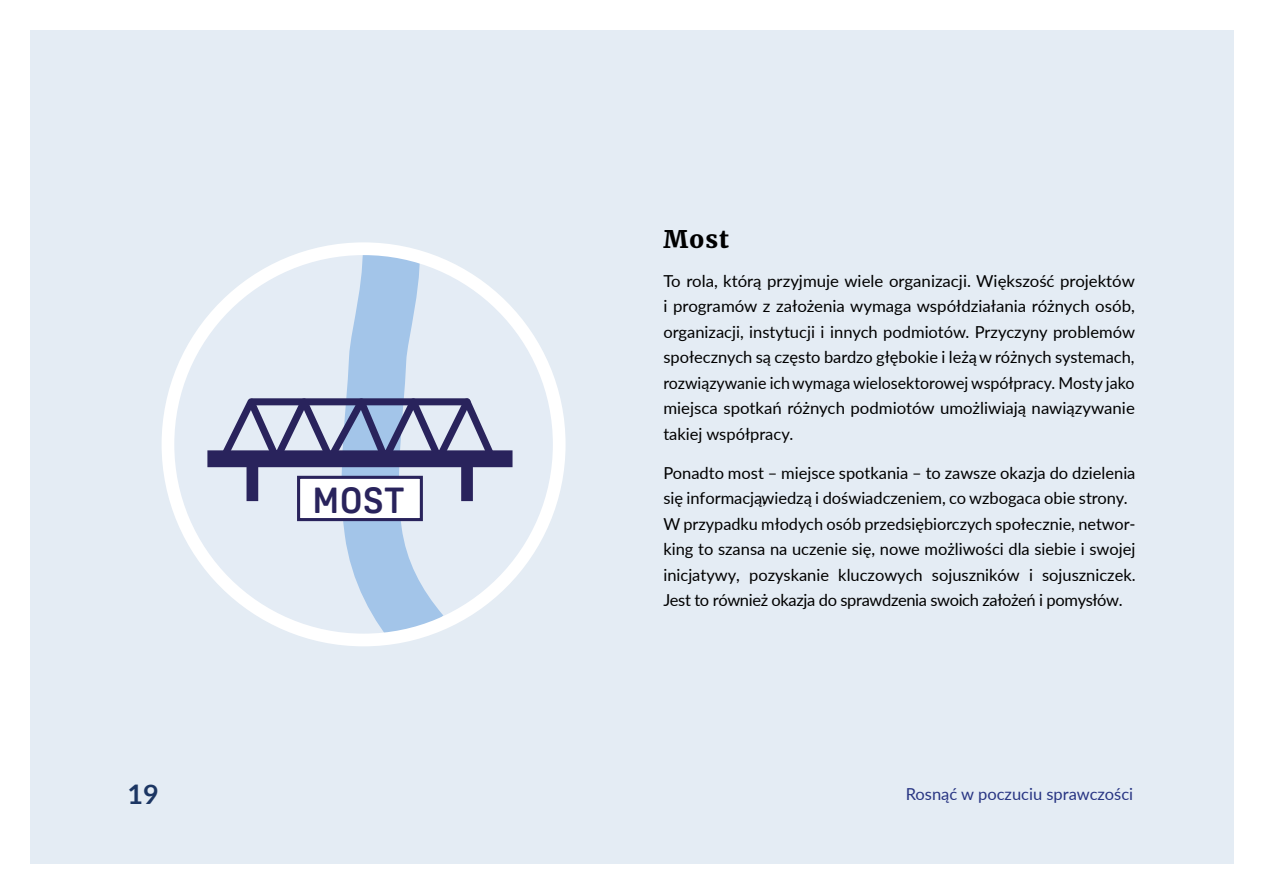
<style>
.page{position:relative;width:1263px;height:893px;background:#fff}
.page>*{position:absolute;margin:0;border:0;box-sizing:border-box;transform-origin:0 0}
.t1{font:700 35.4px "Oscine";color:#29235c}
.t2{font:700 27px "Lato";color:#1c3663}
.t3{font:900 24px "Merriweather";color:#000}
.t4{font:16.5px/25.5px "Lato";color:#000;text-align:justify}
.t5{font:16.5px "Lato";color:#283583}
.s1{font-style:inherit}
</style>
<div class="page">
<div style="left:30px;top:30px;width:1203px;height:833px;background:#e4ecf4"></div>
<svg style="left:168px;top:256px;width:384px;height:384px"></svg>
<svg style="left:315px;top:256px;width:187px;height:384px"></svg>
<div style="left:207px;top:450px;width:305px;height:17px;background:#29235c"></div>
<svg style="left:213px;top:385px;width:289px;height:91px"></svg>
<div style="left:252px;top:398px;width:215px;height:7px;background:#29235c"></div>
<div style="left:461px;top:459px;width:12px;height:42px;background:#29235c"></div>
<div style="left:247px;top:459px;width:11px;height:42px;background:#29235c"></div>
<div style="left:299px;top:477px;width:122px;height:43px;background:#fff"></div>
<div style="left:297px;top:476px;width:126px;height:45px;border:3px solid #29235c"></div>
<div style="left:162px;top:242px;width:404px;height:404px;border:13px solid #fff;border-radius:50%"></div>
<h1 class="t1" style="left:313px;top:480px;width:93px">MOST</h1>
<h3 class="t3" style="left:663px;top:222px;width:67px">Most</h3>
<p class="t4" style="left:663px;top:267px;width:473px">To rola, którą przyjmuje wiele organizacji. Większość projektów i programów z założenia wymaga współdziałania różnych osób, organizacji, instytucji i innych podmiotów. Przyczyny problemów społecznych są często bardzo głębokie i leżąw różnych systemach, rozwiązywanie ichwymaga wielosektorowej współpracy. Mosty jako miejsca spotkań różnych podmiotów umożliwiają nawiązywanie takiej współpracy.</p>
<p class="t4" style="left:663px;top:459px;width:474px;text-align:left">Ponadto most – miejsce spotkania – to zawsze okazja do dzielenia się informacją,wiedzą i doświadczeniem, co wzbogaca obie strony.<br>W przypadku młodych osób przedsiębiorczych społecznie, networ&shy;king to szansa na uczenie się, nowe możliwości dla siebie i swojej inicjatywy, pozyskanie kluczowych sojuszników i sojuszniczek.<br>Jest to również okazja do sprawdzeni<span class="s1">a</span> swoich założeń i pomysłów.</p>
<h2 class="t2" style="left:128px;top:774px;width:33px">19</h2>
<p class="t5" style="left:906px;top:782px;width:229px">Rosnąć w poczuciu sprawczości</p>
</div>
